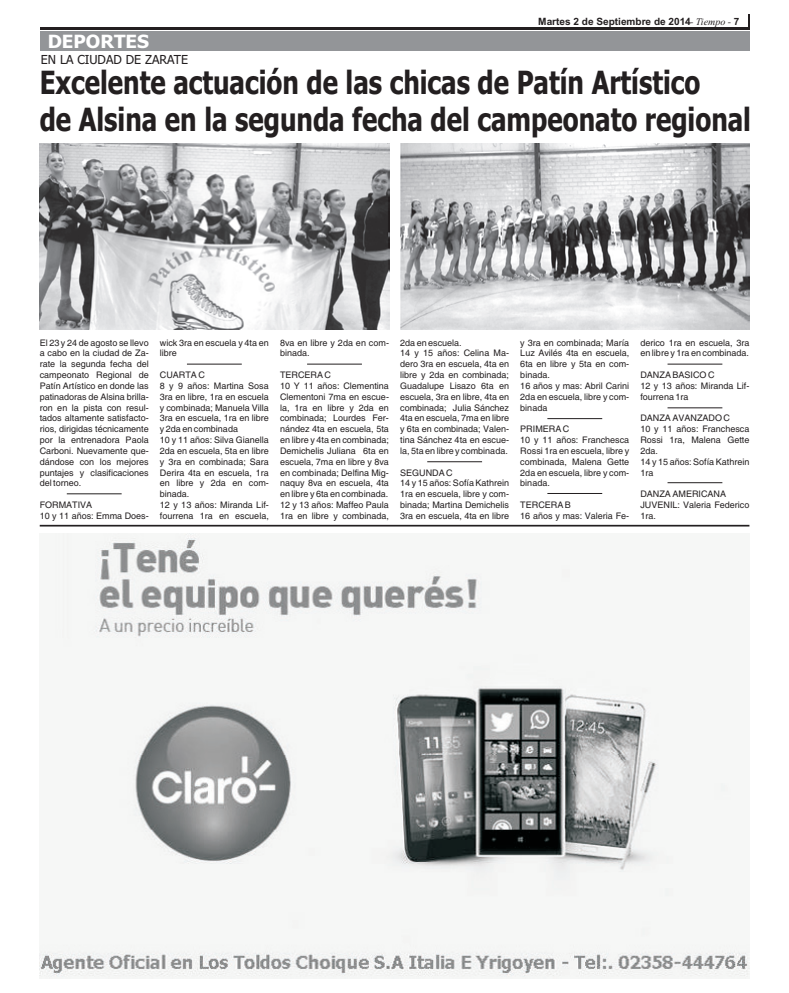
<style>
.page{position:relative;width:789px;height:993px;background:#fff}
.page>*{position:absolute;margin:0;border:0;box-sizing:border-box;transform-origin:0 0}
.t1{font:700 32px/36.7px "Tahoma";color:#231f20;scale:.81 1}
.t2{font:700 18.2px "Tahoma";color:#fff}
.t3{font:12.4px "Tahoma";color:#231f20}
.t4{font:700 10px "Arial";color:#231f20}
.t5{font:9px/10.8px "Helvetica";color:#231f20}
.s1{font-family:"Times New Roman";font-weight:400;font-style:italic}
</style>
<div class="page">
<img style="left:400px;top:143px;width:349px;height:187px">
<img style="left:40px;top:143px;width:349px;height:187px">
<svg style="left:748px;top:14px;width:1px;height:14px"></svg>
<hr style="left:40px;top:28px;width:709px;height:2px;background:#231f20">
<div style="left:40px;top:32px;width:709px;height:19px;background:#939598"></div>
<img style="left:40px;top:533px;width:709px;height:445px">
<hr style="left:40px;top:524px;width:709px;height:2px;background:#231f20">
<hr style="left:67px;top:493px;width:54px;height:1px;background:#231f20">
<hr style="left:187px;top:364px;width:54px;height:1px;background:#231f20">
<hr style="left:307px;top:364px;width:54px;height:1px;background:#231f20">
<hr style="left:427px;top:461px;width:54px;height:1px;background:#231f20">
<hr style="left:547px;top:418px;width:54px;height:1px;background:#231f20">
<hr style="left:547px;top:493px;width:54px;height:1px;background:#231f20">
<hr style="left:667px;top:364px;width:54px;height:1px;background:#231f20">
<hr style="left:667px;top:407px;width:54px;height:1px;background:#231f20">
<hr style="left:667px;top:482px;width:54px;height:1px;background:#231f20">
<h2 class="t2" style="left:48px;top:34px;width:103px">DEPORTES</h2>
<p class="t4" style="left:538px;top:17px;width:202px">Martes 2 de Septiembre de 2014<span class="s1">- Tiempo -</span> 7</p>
<h3 class="t3" style="left:41px;top:54px;width:148px">EN LA CIUDAD DE ZARATE</h3>
<h1 class="t1" style="left:40px;top:67px;width:879px">Excelente actuación de las chicas de Patín Artístico<br>de Alsina en la segunda fecha del campeonato regional</h1>
<p class="t5" style="left:40px;top:338px;width:110px;text-align:justify">El 23 y 24 de agosto se llevo a cabo en la ciudad de Za&shy;rate la segunda fecha del campeonato Regional de Patín Artístico en donde las patinadoras de Alsina brilla&shy;ron en la pista con resul&shy;tados altamente satisfacto&shy;rios, dirigidas técnicamente por la entrenadora Paola Carboni. Nuevamente que&shy;dándose con los mejores puntajes y clasificaciones del torneo.</p>
<p class="t5" style="left:40px;top:500px;width:110px">FORMATIVA<br>10 y 11 años: Emma Does-</p>
<p class="t5" style="left:160px;top:338px;width:110px">wick 3ra en escuela y 4ta en libre</p>
<p class="t5" style="left:160px;top:370px;width:110px">CUARTA C<br>8 y 9 años: Martina Sosa<br>3ra en libre, 1ra en escuela y combinada; Manuela Villa<br>3ra en escuela, 1ra en libre y 2da en combinada<br>10 y 11 años: Silva Gianella<br>2da en escuela, 5ta en libre y 3ra en combinada; Sara<br>Derira 4ta en escuela, 1ra en libre y 2da en com&shy;binada.<br>12 y 13 años: Miranda Lif&shy;fourrena 1ra en escuela,</p>
<p class="t5" style="left:280px;top:338px;width:110px">8va en libre y 2da en com&shy;binada.</p>
<p class="t5" style="left:280px;top:370px;width:110px">TERCERA C<br>10 Y 11 años: Clementina<br>Clementoni 7ma en escue&shy;la, 1ra en libre y 2da en combinada; Lourdes Fer&shy;nández 4ta en escuela, 5ta en libre y 4ta en combinada;<br>Demichelis Juliana 6ta en escuela, 7ma en libre y 8va en combinada; Delfina Mig&shy;naquy 8va en escuela, 4ta en libre y 6ta en combinada.<br>12 y 13 años: Maffeo Paula<br>1ra en libre y combinada,</p>
<p class="t5" style="left:400px;top:338px;width:110px">2da en escuela.<br>14 y 15 años: Celina Ma&shy;dero 3ra en escuela, 4ta en libre y 2da en combinada;<br>Guadalupe Lisazo 6ta en escuela, 3ra en libre, 4ta en combinada; Julia Sánchez<br>4ta en escuela, 7ma en libre y 6ta en combinada; Valen&shy;tina Sánchez 4ta en escue&shy;la, 5ta en libre y combinada.</p>
<p class="t5" style="left:400px;top:467px;width:110px">SEGUNDA C<br>14 y 15 años: Sofía Kathrein<br>1ra en escuela, libre y com&shy;binada; Martina Demichelis<br>3ra en escuela, 4ta en libre</p>
<p class="t5" style="left:520px;top:338px;width:110px">y 3ra en combinada; María<br>Luz Avilés 4ta en escuela,<br>6ta en libre y 5ta en com&shy;binada.<br>16 años y mas: Abril Carini<br>2da en escuela, libre y com&shy;binada</p>
<p class="t5" style="left:520px;top:424px;width:110px">PRIMERA C<br>10 y 11 años: Franchesca<br>Rossi 1ra en escuela, libre y combinada, Malena Gette<br>2da en escuela, libre y com&shy;binada.</p>
<p class="t5" style="left:520px;top:500px;width:110px">TERCERA B<br>16 años y mas: Valeria Fe-</p>
<p class="t5" style="left:640px;top:338px;width:110px">derico 1ra en escuela, 3ra en libre y 1ra en combinada.</p>
<p class="t5" style="left:640px;top:370px;width:110px">DANZA BASICO C<br>12 y 13 años: Miranda Lif&shy;fourrena 1ra</p>
<p class="t5" style="left:640px;top:413px;width:110px">DANZA AVANZADO C<br>10 y 11 años: Franchesca<br>Rossi 1ra, Malena Gette<br>2da.<br>14 y 15 años: Sofía Kathrein<br>1ra</p>
<p class="t5" style="left:640px;top:489px;width:110px">DANZA AMERICANA<br>JUVENIL: Valeria Federico<br>1ra.</p>
</div>
